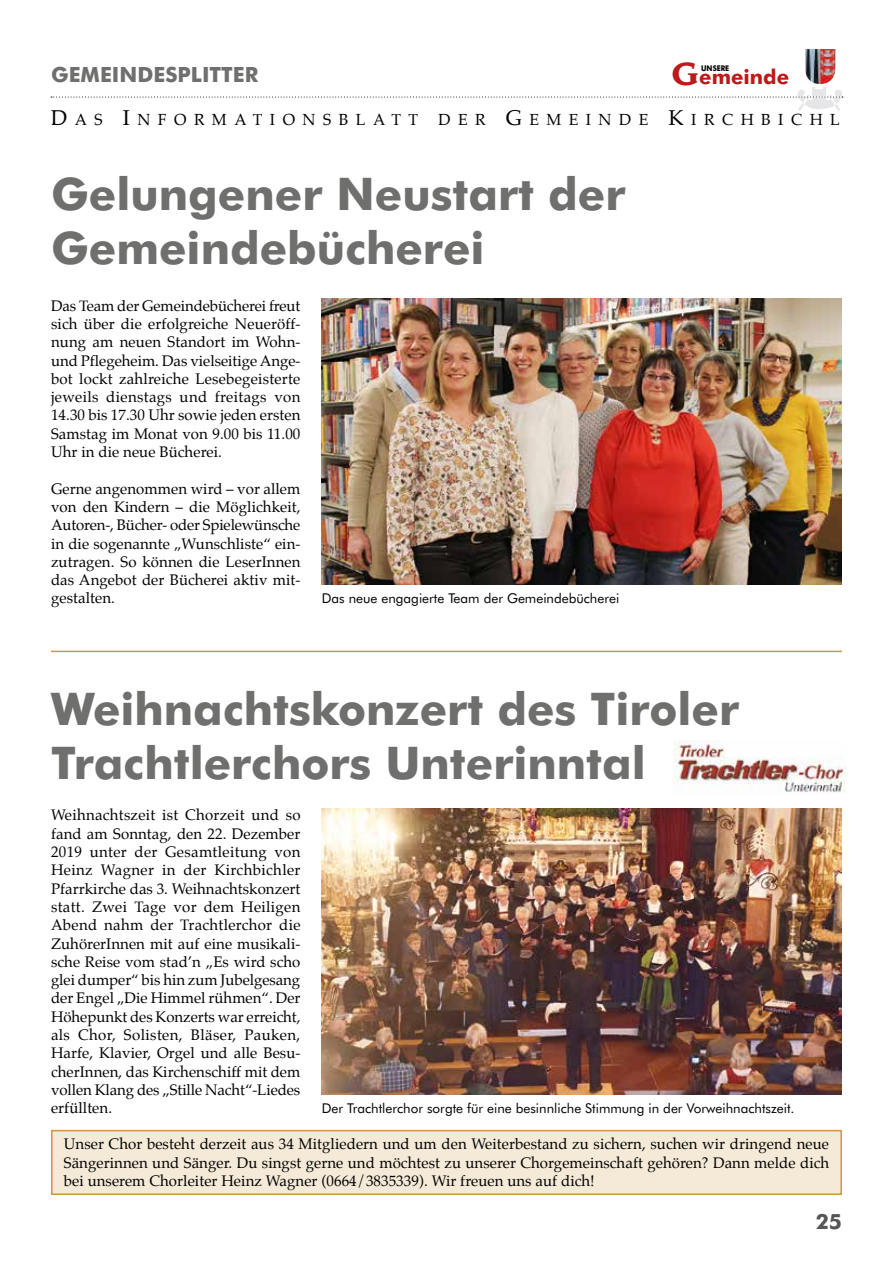
<style>
.page{position:relative;width:893px;height:1263px;background:#fff}
.page>*{position:absolute;margin:0;border:0;box-sizing:border-box;transform-origin:0 0}
.t1{font:700 45px/54px "Futura BT";color:#6f6f6e}
.t2{font:700 21px "Futura BT";color:#6f6f6e}
.t3{font:700 21px "Futura BT";color:#565656}
.t4{font:700 20.4px "Futura BT";color:#bd1a1a}
.t5{font:15.75px "Palatino";letter-spacing:.475em;color:#000}
.t6{font:15px/18.3px "Palatino";letter-spacing:.005em;color:#000;text-align:justify}
.t7{font:13.5px "Futura BT";color:#000}
.t8{font:700 7.8px "Futura BT";color:#000;scale:.9 1}
.s1{font-family:"Leawood";font-size:31.5px}
.s2{font-size:21px}
</style>
<div class="page">
<img style="left:798px;top:88px;width:44px;height:23px">
<svg style="left:51px;top:97px;width:792px;height:1px"></svg>
<hr style="left:51px;top:651px;width:791px;height:1px;background:#d29544">
<img style="left:322px;top:298px;width:520px;height:286px">
<img style="left:322px;top:808px;width:520px;height:286px">
<img style="left:674px;top:741px;width:171px;height:52px">
<div style="left:51px;top:1130px;width:791px;height:65px;background:#f4ead7;border:2px solid #d29544"></div>
<img style="left:805px;top:49px;width:30px;height:35px">
<h2 class="t2" style="left:51px;top:62px;width:209px">GEMEINDESPLITTER</h2>
<h3 class="t4" style="left:672px;top:64px;width:119px"><span class="s1">G</span>emeinde</h3>
<p class="t5" style="left:51px;top:109px;width:369px"><span class="s2">D</span>AS <span class="s2">I</span>NFORMATIONSBLATT</p>
<p class="t5" style="left:438px;top:109px;width:403px">DER <span class="s2">G</span>EMEINDE <span class="s2">K</span>IRCHBICHL</p>
<p class="t8" style="left:701px;top:63px;width:33px">UNSERE</p>
<h1 class="t1" style="left:51px;top:167px;width:576px">Gelungener Neustart der<br>Gemeindebücherei</h1>
<p class="t6" style="left:51px;top:298px;width:251px">Das Team der Gemeindebücherei freut sich über die erfolgreiche Neueröff&shy;nung am neuen Standort im Wohn&shy;und Pflegeheim. Das vielseitige Ange&shy;bot lockt zahlreiche Lesebegeisterte jeweils dienstags und freitags von 14.30 bis 17.30 Uhr sowie jeden ersten Samstag im Monat von 9.00 bis 11.00<br>Uhr in die neue Bücherei.</p>
<p class="t6" style="left:51px;top:481px;width:251px">Gerne angenommen wird – vor allem von den Kindern – die Möglichkeit, Autoren-, Bücher- oder Spielewünsche in die sogenannte „Wunschliste“ ein&shy;zutragen. So können die LeserInnen das Angebot der Bücherei aktiv mit&shy;gestalten.</p>
<p class="t7" style="left:322px;top:590px;width:299px">Das neue engagierte Team der Gemeindebücherei</p>
<h1 class="t1" style="left:51px;top:682px;width:690px">Weihnachtskonzert des Tiroler<br>Trachtlerchors Unterinntal</h1>
<p class="t6" style="left:51px;top:807px;width:251px">Weihnachtszeit ist Chorzeit und so fand am Sonntag, den 22. Dezember 2019 unter der Gesamtleitung von Heinz Wagner in der Kirchbichler Pfarrkirche das 3. Weihnachtskonzert statt. Zwei Tage vor dem Heiligen Abend nahm der Trachtlerchor die ZuhörerInnen mit auf eine musikali&shy;sche Reise vom stad’n „Es wird scho glei dumper“ bis hin zum Jubelgesang der Engel „Die Himmel rühmen“. Der Höhepunkt des Konzerts war erreicht, als Chor, Solisten, Bläser, Pauken, Harfe, Klavier, Orgel und alle Besu&shy;cherInnen, das Kirchenschiff mit dem vollen Klang des „Stille Nacht“-Liedes erfüllten.</p>
<p class="t7" style="left:322px;top:1100px;width:474px">Der Trachtlerchor sorgte für eine besinnliche Stimmung in der Vorweihnachtszeit.</p>
<p class="t6" style="left:64px;top:1136px;width:767px">Unser Chor besteht derzeit aus 34 Mitgliedern und um den Weiterbestand zu sichern, suchen wir dringend neue Sängerinnen und Sänger. Du singst gerne und möchtest zu unserer Chorgemeinschaft gehören? Dann melde dich bei unserem Chorleiter Heinz Wagner (0664/3835339). Wir freuen uns auf dich!</p>
<h2 class="t3" style="left:816px;top:1208px;width:28px">25</h2>
</div>
